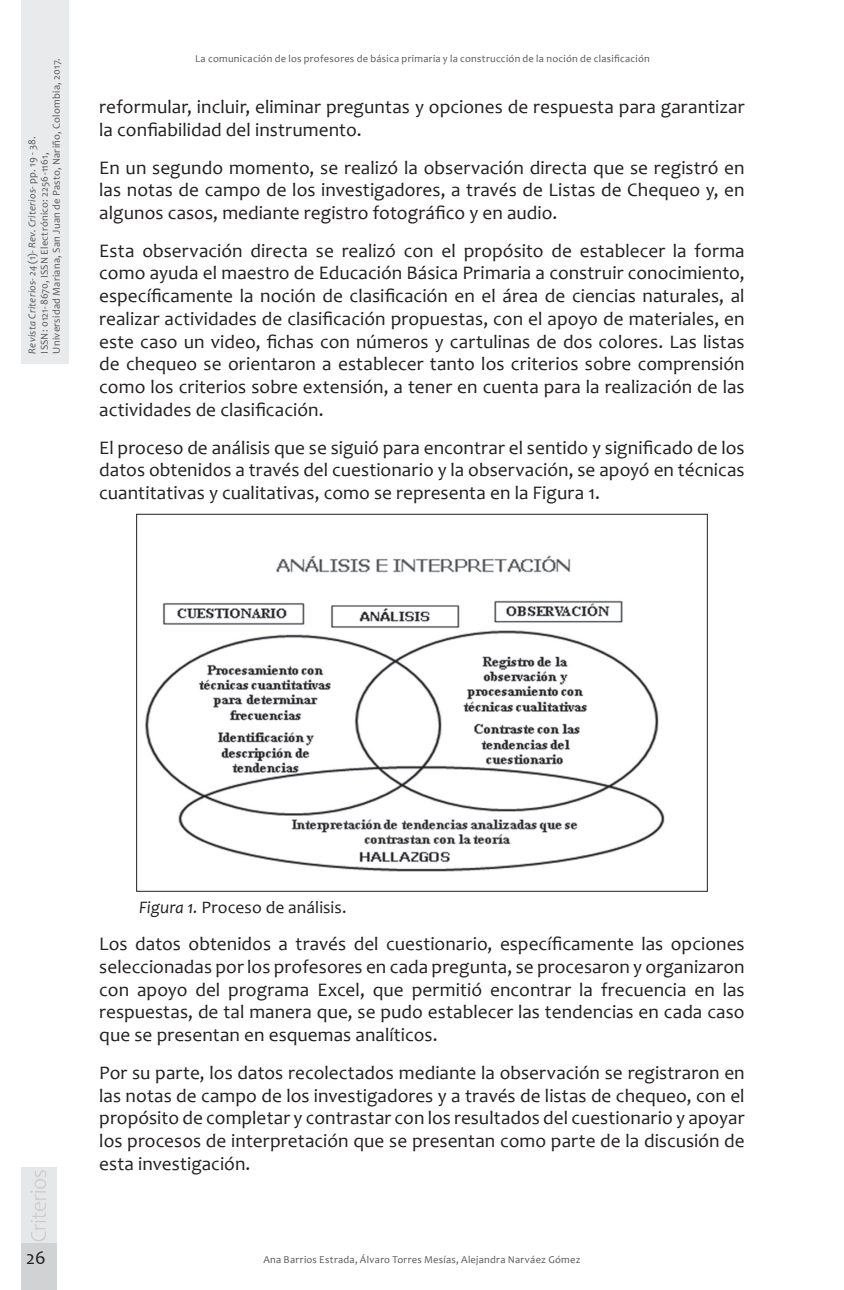
<style>
.page{position:relative;width:844px;height:1290px;background:#fff}
.page>*{position:absolute;margin:0;border:0;box-sizing:border-box;transform-origin:0 0}
.Cuerpo_de_texto{font:19.25px/22.8px "Candara";letter-spacing:.005em;color:#231f20;text-align:justify}
.Título_tablas_Crieri{font:17.5px "Candara";letter-spacing:.005em;color:#231f20}
.t1{font:10.5px/12.2px "Candara";letter-spacing:.025em;color:#57585a}
.s1{font-style:italic}
</style>
<div class="page">
<div style="left:21px;top:0;width:48px;height:363px;background:#e9eaeb"></div>
<div style="left:21px;top:1243px;width:35px;height:47px;background:#d1d2d4"></div>
<div style="left:21px;top:1167px;width:35px;height:76px;background:#e6e7e9"></div>
<img style="left:30px;top:1170px;width:16px;height:71px">
<img style="left:145px;top:555px;width:520px;height:317px">
<p class="t1" style="left:26px;top:353px;width:297px;rotate:-90deg"><span class="s1">Revista Criterios- 24</span> (1)- <span class="s1">Rev. Criterios</span>- pp. 19 - 38.<br>ISSN: 0121-8670, ISSN Electrónico: 2256-1161,<br>Universidad Mariana, San Juan de Pasto, Nariño, Colombia, 2017.</p>
<p class="t1" style="left:195px;top:53px;width:456px">La comunicación de los profesores de básica primaria y la construcción de la noción de clasificación</p>
<p class="Cuerpo_de_texto" style="left:99px;top:95px;width:646px">reformular, incluir, eliminar preguntas y opciones de respuesta para garantizar la confiabilidad del instrumento.</p>
<p class="Cuerpo_de_texto" style="left:99px;top:156px;width:646px">En un segundo momento, se realizó la observación directa que se registró en las notas de campo de los investigadores, a través de Listas de Chequeo y, en algunos casos, mediante registro fotográfico y en audio.</p>
<p class="Cuerpo_de_texto" style="left:99px;top:239px;width:646px">Esta observación directa se realizó con el propósito de establecer la forma como ayuda el maestro de Educación Básica Primaria a construir conocimiento, específicamente la noción de clasificación en el área de ciencias naturales, al realizar actividades de clasificación propuestas, con el apoyo de materiales, en este caso un video, fichas con números y cartulinas de dos colores. Las listas de chequeo se orientaron a establecer tanto los criterios sobre comprensión como los criterios sobre extensión, a tener en cuenta para la realización de las actividades de clasificación.</p>
<p class="Cuerpo_de_texto" style="left:99px;top:436px;width:646px">El proceso de análisis que se siguió para encontrar el sentido y significado de los datos obtenidos a través del cuestionario y la observación, se apoyó en técnicas cuantitativas y cualitativas, como se representa en la Figura 1.</p>
<p class="Cuerpo_de_texto" style="left:26px;top:1246px;width:21px">26</p>
<p class="Título_tablas_Crieri" style="left:139px;top:896px;width:209px"><span class="s1">Figura 1.</span> Proceso de análisis.</p>
<p class="Cuerpo_de_texto" style="left:99px;top:932px;width:646px">Los datos obtenidos a través del cuestionario, específicamente las opciones seleccionadas por los profesores en cada pregunta, se procesaron y organizaron con apoyo del programa Excel, que permitió encontrar la frecuencia en las respuestas, de tal manera que, se pudo establecer las tendencias en cada caso que se presentan en esquemas analíticos.</p>
<p class="Cuerpo_de_texto" style="left:99px;top:1061px;width:646px">Por su parte, los datos recolectados mediante la observación se registraron en las notas de campo de los investigadores y a través de listas de chequeo, con el propósito de completar y contrastar con los resultados del cuestionario y apoyar los procesos de interpretación que se presentan como parte de la discusión de esta investigación.</p>
<p class="t1" style="left:263px;top:1253px;width:318px">Ana Barrios Estrada, Álvaro Torres Mesías, Alejandra Narváez Gómez</p>
</div>
